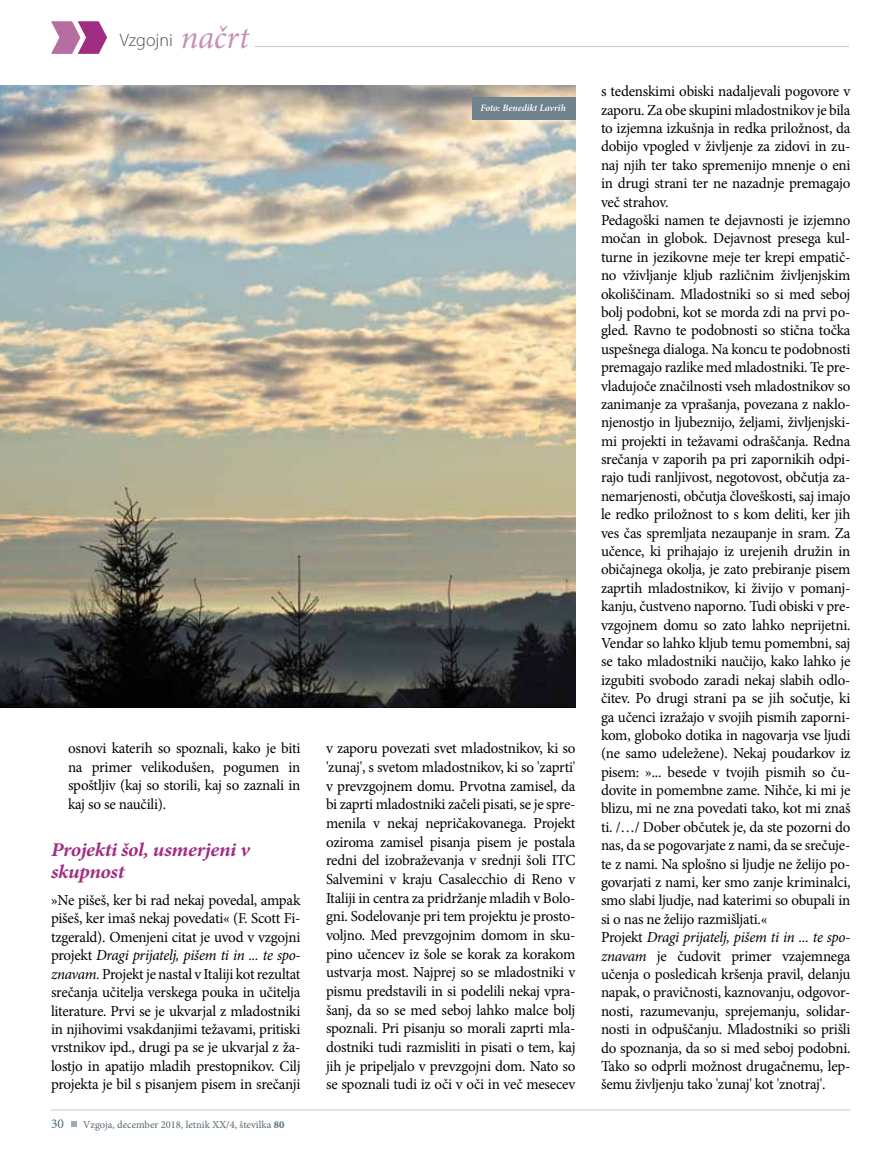
<style>
.page{position:relative;width:893px;height:1149px;background:#fff}
.page>*{position:absolute;margin:0;border:0;box-sizing:border-box;transform-origin:0 0}
.t1{font:italic 700 19.5px/21.8px "Minion Pro";letter-spacing:-.02em;color:#a12d82;scale:1.08 1}
.t2{font:300 18px "Myriad Pro";color:#4d4d4f}
.t3{font:15.3px/18.5px "Minion Pro";letter-spacing:-.015em;color:#000;text-align:justify}
.t4{font:13.5px "Minion Pro";color:#546670}
.t5{font:10.5px "Minion Pro";color:#546670}
.t6{font:italic 600 9.75px "Minion Pro";letter-spacing:-.005em;color:#fff}
.s1{font-family:"Minion Pro";font-weight:400;font-style:italic;font-size:33px;color:#c690b6}
.s2{font-style:italic}
.s3{font-weight:700}
</style>
<div class="page">
<svg style="left:51px;top:21px;width:56px;height:33px"></svg>
<hr style="left:255px;top:46px;width:594px;height:1px;background:#c1cbd2">
<svg style="left:71px;top:1121px;width:5px;height:4px"></svg>
<hr style="left:51px;top:1108px;width:799px;height:2px;background:#c1cbd2">
<img style="left:0;top:85px;width:575px;height:622px">
<div style="left:472px;top:98px;width:103px;height:22px;background:#70828b"></div>
<p class="t2" style="left:120px;top:30px;width:131px">Vzgojni <span class="s1">načrt</span></p>
<p class="t6" style="left:480px;top:102px;width:87px">Foto: Benedikt Lavrih</p>
<p class="t3" style="left:68px;top:739px;width:234px">osnovi katerih so spoznali, kako je biti na primer velikodušen, pogumen in spoštljiv (kaj so storili, kaj so zaznali in kaj so se naučili).</p>
<p class="t1" style="left:51px;top:838px;width:186px">Projekti šol, usmerjeni v skupnost</p>
<p class="t3" style="left:51px;top:890px;width:251px">»Ne pišeš, ker bi rad nekaj povedal, ampak pišeš, ker imaš nekaj povedati« (F. Scott Fi&shy;tzgerald). Omenjeni citat je uvod v vzgojni projekt <span class="s2">Dragi prijatelj, pišem ti in ... te spo&shy;znavam.</span> Projekt je nastal v Italiji kot rezultat srečanja učitelja verskega pouka in učitelja literature. Prvi se je ukvarjal z mladostniki in njihovimi vsakdanjimi težavami, pritiski vrstnikov ipd., drugi pa se je ukvarjal z ža&shy;lostjo in apatijo mladih prestopnikov. Cilj projekta je bil s pisanjem pisem in srečanji</p>
<p class="t4" style="left:51px;top:1114px;width:14px">30</p>
<p class="t5" style="left:83px;top:1117px;width:203px">Vzgoja, december 2018, letnik XX/4, številka <span class="s3">80</span></p>
<p class="t3" style="left:326px;top:739px;width:251px">v zaporu povezati svet mladostnikov, ki so 'zunaj', s svetom mladostnikov, ki so 'zaprti' v prevzgojnem domu. Prvotna zamisel, da bi zaprti mladostniki začeli pisati, se je spre&shy;menila v nekaj nepričakovanega. Projekt oziroma zamisel pisanja pisem je postala redni del izobraževanja v srednji šoli ITC Salvemini v kraju Casalecchio di Reno v Italiji in centra za pridržanje mladih v Bolo&shy;gni. Sodelovanje pri tem projektu je prosto&shy;voljno. Med prevzgojnim domom in sku&shy;pino učencev iz šole se korak za korakom ustvarja most. Najprej so se mladostniki v pismu predstavili in si podelili nekaj vpra&shy;šanj, da so se med seboj lahko malce bolj spoznali. Pri pisanju so morali zaprti mla&shy;dostniki tudi razmisliti in pisati o tem, kaj jih je pripeljalo v prevzgojni dom. Nato so se spoznali tudi iz oči v oči in več mesecev</p>
<p class="t3" style="left:601px;top:82px;width:251px;text-align:left">s tedenskimi obiski nadaljevali pogovore v zaporu. Za obe skupini mladostnikov je bila to izjemna izkušnja in redka priložnost, da dobijo vpogled v življenje za zidovi in zu&shy;naj njih ter tako spremenijo mnenje o eni in drugi strani ter ne nazadnje premagajo več strahov.<br>Pedagoški namen te dejavnosti je izjemno močan in globok. Dejavnost presega kul&shy;turne in jezikovne meje ter krepi empatič&shy;no vživljanje kljub različnim življenjskim okoliščinam. Mladostniki so si med seboj bolj podobni, kot se morda zdi na prvi po&shy;gled. Ravno te podobnosti so stična točka uspešnega dialoga. Na koncu te podobnosti premagajo razlike med mladostniki. Te pre&shy;vladujoče značilnosti vseh mladostnikov so zanimanje za vprašanja, povezana z naklo&shy;njenostjo in ljubeznijo, željami, življenjski&shy;mi projekti in težavami odraščanja. Redna srečanja v zaporih pa pri zapornikih odpi&shy;rajo tudi ranljivost, negotovost, občutja za&shy;nemarjenosti, občutja človeškosti, saj imajo le redko priložnost to s kom deliti, ker jih ves čas spremljata nezaupanje in sram. Za učence, ki prihajajo iz urejenih družin in običajnega okolja, je zato prebiranje pisem zaprtih mladostnikov, ki živijo v pomanj&shy;kanju, čustveno naporno. Tudi obiski v pre&shy;vzgojnem domu so zato lahko neprijetni.<br>Vendar so lahko kljub temu pomembni, saj se tako mladostniki naučijo, kako lahko je izgubiti svobodo zaradi nekaj slabih odlo&shy;čitev. Po drugi strani pa se jih sočutje, ki ga učenci izražajo v svojih pismih zaporni&shy;kom, globoko dotika in nagovarja vse ljudi (ne samo udeležene). Nekaj poudarkov iz pisem: »... besede v tvojih pismih so ču&shy;dovite in pomembne zame. Nihče, ki mi je blizu, mi ne zna povedati tako, kot mi znaš ti. /…/ Dober občutek je, da ste pozorni do nas, da se pogovarjate z nami, da se srečuje&shy;te z nami. Na splošno si ljudje ne želijo po&shy;govarjati z nami, ker smo zanje kriminalci, smo slabi ljudje, nad katerimi so obupali in si o nas ne želijo razmišljati.«<br>Projekt <span class="s2">Dragi prijatelj, pišem ti in ... te spo&shy;znavam</span> je čudovit primer vzajemnega učenja o posledicah kršenja pravil, delanju napak, o pravičnosti, kaznovanju, odgovor&shy;nosti, razumevanju, sprejemanju, solidar&shy;nosti in odpuščanju. Mladostniki so prišli do spoznanja, da so si med seboj podobni.<br>Tako so odprli možnost drugačnemu, lep&shy;šemu življenju tako 'zunaj' kot 'znotraj'.</p>
</div>
